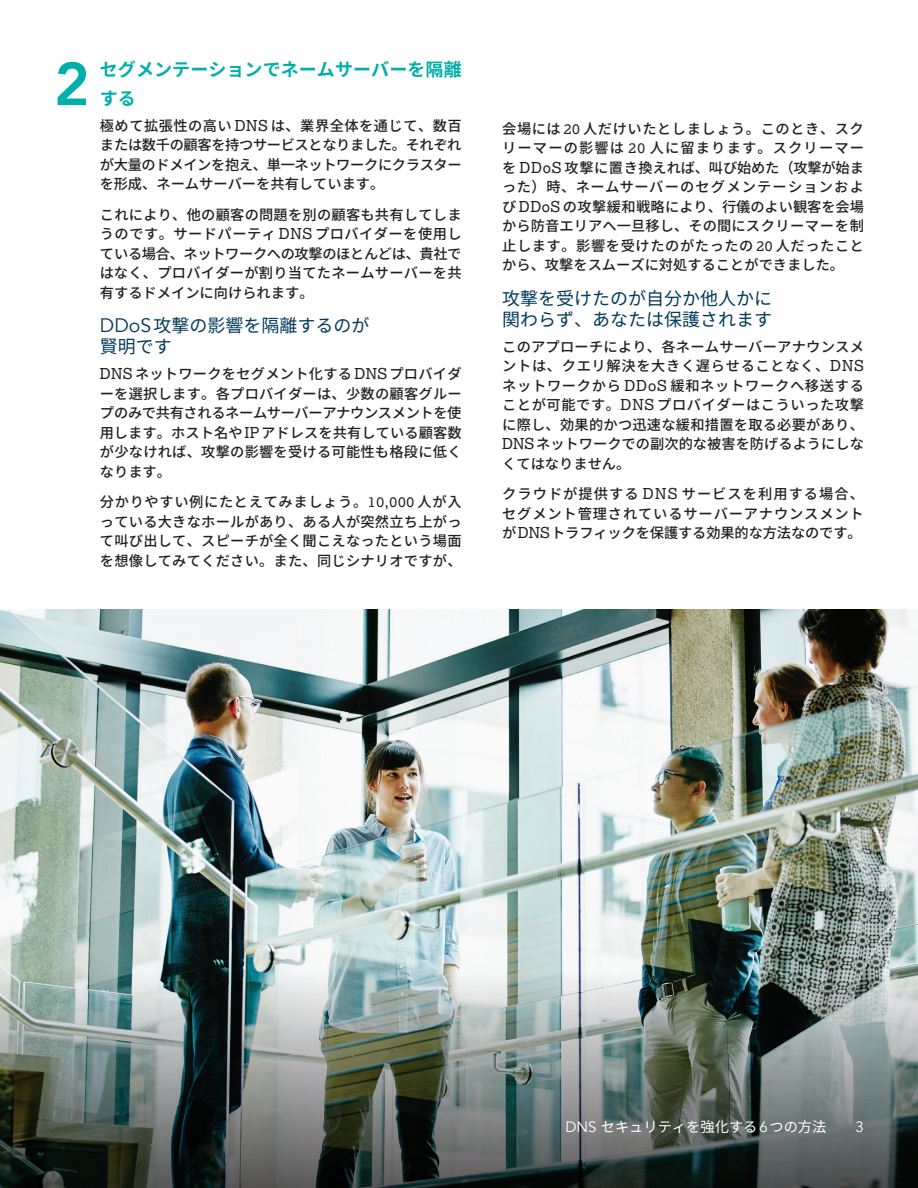
<style>
.page{position:relative;width:918px;height:1188px;background:#fff}
.page>*{position:absolute;margin:0;border:0;box-sizing:border-box;transform-origin:0 0}
.t1{font:800 60px "Avenir";color:#00afaa}
.t2{font:18px/21px "Noto Sans CJ Kjp";color:#023b5a}
.t3{font:700 18px/28.5px "Noto Sans CJ Kjp";letter-spacing:.005em;color:#00afaa}
.t4{font:15px "Avenir";color:#fff}
.t5{font:500 14.25px/19.5px "Noto Sans CJ Kjp";letter-spacing:.005em;color:#231f20;text-align:justify}
.t6{font:14.25px "Noto Sans CJ Kjp";color:#fff}
.s1{font-family:"Lexia";font-weight:400;font-size:15px}
.s2{font-family:"Avenir";font-size:19.5px}
.s3{font-family:"Lexia";font-weight:400}
.s4{font-family:"Avenir";font-size:15px}
</style>
<div class="page">
<img style="left:0;top:609px;width:918px;height:363px">
<img style="left:0;top:972px;width:918px;height:216px">
<h1 class="t1" style="left:54px;top:37px;width:37px">2</h1>
<p class="t3" style="left:100px;top:56px;width:363px">セグメンテーションでネームサーバーを隔離する</p>
<p class="t5" style="left:100px;top:116px;width:363px">極めて拡張性の高い <span class="s1">DNS</span> は、業界全体を通じて、数百または数千の顧客を持つサービスとなりました。それぞれが大量のドメインを抱え、単一ネットワークにクラスターを形成、ネームサーバーを共有しています。</p>
<p class="t5" style="left:100px;top:205px;width:363px">これにより、他の顧客の問題を別の顧客も共有してしまうのです。サードパーティ <span class="s1">DNS</span> プロバイダーを使用している場合、ネットワークへの攻撃のほとんどは、貴社ではなく、プロバイダーが割り当てたネームサーバーを共有するドメインに向けられます。</p>
<p class="t2" style="left:100px;top:315px;width:271px"><span class="s2">DDoS</span>攻撃の影響を隔離するのが賢明です</p>
<p class="t5" style="left:100px;top:365px;width:363px"><span class="s1">DNS</span> ネットワークをセグメント化する <span class="s1">DNS</span> プロバイダーを選択します。各プロバイダーは、少数の顧客グループのみで共有されるネームサーバーアナウンスメントを使用します。ホスト名や<span class="s1">IP</span>アドレスを共有している顧客数が少なければ、攻撃の影響を受ける可能性も格段に低くなります。</p>
<p class="t5" style="left:100px;top:492px;width:363px">分かりやすい例にたとえてみましょう。<span class="s3">10,000</span> 人が入っている大きなホールがあり、ある人が突然立ち上がって叫び出して、スピーチが全く聞こえなったという場面を想像してみてください。また、同じシナリオですが、</p>
<p class="t5" style="left:502px;top:119px;width:363px">会場には <span class="s3">20</span> 人だけいたとしましょう。このとき、スクリーマーの影響は <span class="s3">20</span> 人に留まります。スクリーマーを <span class="s1">DDoS</span> 攻撃に置き換えれば、叫び始めた（攻撃が始まった）時、ネームサーバーのセグメンテーションおよび <span class="s1">DDoS</span> の攻撃緩和戦略により、行儀のよい観客を会場から防音エリアへ一旦移し、その間にスクリーマーを制止します。影響を受けたのがたったの <span class="s3">20</span> 人だったことから、攻撃をスムーズに対処することができました。</p>
<p class="t2" style="left:502px;top:288px;width:272px">攻撃を受けたのが自分か他人かに関わらず、あなたは保護されます</p>
<p class="t5" style="left:502px;top:337px;width:363px">このアプローチにより、各ネームサーバーアナウンスメントは、クエリ解決を大きく遅らせることなく、<span class="s1">DNS</span>ネットワークから <span class="s1">DDoS</span> 緩和ネットワークへ移送することが可能です。<span class="s1">DNS</span> プロバイダーはこういった攻撃に際し、効果的かつ迅速な緩和措置を取る必要があり、<span class="s1">DNS</span>ネットワークでの副次的な被害を防げるようにしなくてはなりません。</p>
<p class="t5" style="left:502px;top:485px;width:363px">クラウドが提供する <span class="s1">DNS</span> サービスを利用する場合、セグメント管理されているサーバーアナウンスメントが<span class="s1">DNS</span>トラフィックを保護する効果的な方法なのです。</p>
<p class="t6" style="left:566px;top:1119px;width:262px"><span class="s4">DNS</span> セキュリティを強化する<span class="s4">6</span>つの方法</p>
<p class="t4" style="left:856px;top:1118px;width:10px">3</p>
</div>
